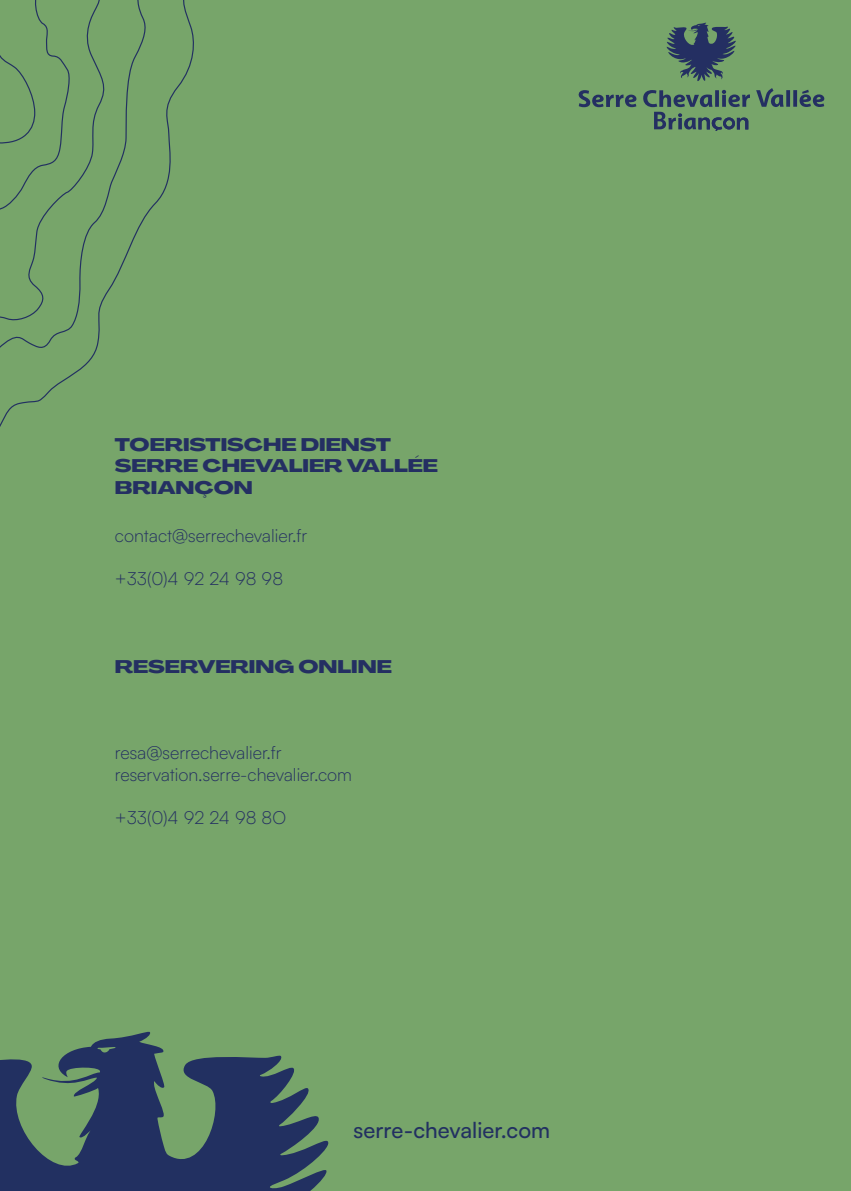
<style>
.page{position:relative;width:851px;height:1191px;background:#fff}
.page>*{position:absolute;margin:0;border:0;box-sizing:border-box;transform-origin:0 0}
.t1{font:500 22px "Satoshi";color:#223061}
.t2{font:300 18px/21.6px "Satoshi";color:#242f62}
.t3{font:800 18px/21.6px "PP Agrandir Grand";color:#242f62}
</style>
<div class="page">
<div style="left:0;top:0;width:850px;height:1191px;background:#77a56a"></div>
<svg style="left:0;top:1031px;width:329px;height:160px;fill:#223061"></svg>
<svg style="left:666px;top:22px;width:70px;height:59px"></svg>
<svg style="left:756px;top:88px;width:27px;height:19px"></svg>
<svg style="left:786px;top:90px;width:4px;height:17px"></svg>
<svg style="left:793px;top:90px;width:4px;height:17px"></svg>
<svg style="left:799px;top:90px;width:25px;height:17px"></svg>
<svg style="left:578px;top:90px;width:171px;height:41px"></svg>
<svg style="left:0;top:0;width:194px;height:427px"></svg>
<p class="t3" style="left:115px;top:433px;width:324px">TOERISTISCHE DIENST<br>SERRE CHEVALIER VALLÉE<br>BRIANÇON</p>
<p class="t2" style="left:115px;top:524px;width:194px">contact@serrechevalier.fr</p>
<p class="t2" style="left:115px;top:567px;width:170px">+33(0)4 92 24 98 98</p>
<p class="t3" style="left:115px;top:655px;width:278px">RESERVERING ONLINE</p>
<p class="t2" style="left:115px;top:741px;width:239px">resa@serrechevalier.fr reservation.serre-chevalier.com</p>
<p class="t2" style="left:115px;top:806px;width:173px">+33(0)4 92 24 98 8O</p>
<p class="t1" style="left:353px;top:1115px;width:198px">serre-chevalier.com</p>
</div>
